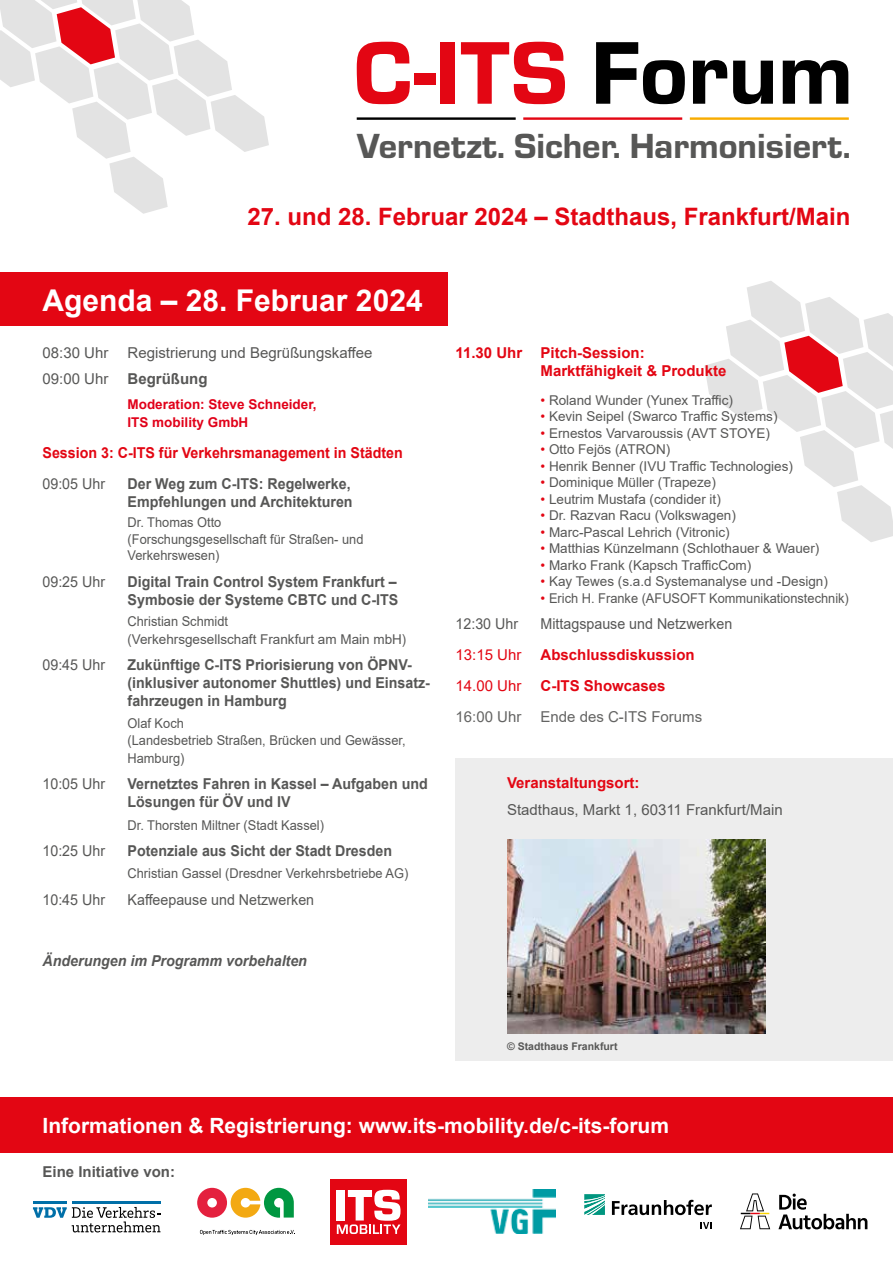
<style>
.page{position:relative;width:893px;height:1263px;background:#fff}
.page>*{position:absolute;margin:0;border:0;box-sizing:border-box;transform-origin:0 0}
.t1{font:92.25px "Eurostile Hea";color:#e30613}
.t2{font:36.15px "Eurostile Hea";color:#575756}
.t3{font:700 30px "Arial";color:#fff}
.t4{font:700 24px "Arial";color:#e30613}
.t5{font:700 21px "Arial";color:#fff}
.t6{font:700 15px/18px "Arial";color:#575756;scale:.95 1}
.t7{font:15px "Arial";color:#575756;scale:.95 1}
.t8{font:700 15px/18px "Arial";color:#e30613}
.t9{font:15px "Arial";color:#575756}
.t10{font:700 15px "Arial";color:#e30613;scale:.95 1}
.t11{font:italic 700 15px "Arial";color:#575756;scale:.95 1}
.t12{font:700 15px "Arial";color:#575756}
.t13{font:15px "Arial";color:#646463}
.t14{font:15px "Arial";color:#e30613}
.t15{font:13.5px "Arial";color:#575756}
.t16{font:13.5px/16.5px "Arial";color:#575756;scale:.95 1}
.t17{font:700 13.5px/18px "Arial";color:#e10019}
.t18{font:700 10.5px "Arial";color:#575756}
.s1{color:#000}
.s2{color:#e30613}
</style>
<div class="page">
<svg style="left:0;top:0;width:269px;height:214px"></svg>
<svg style="left:704px;top:281px;width:189px;height:261px"></svg>
<hr style="left:357px;top:117px;width:159px;height:3px;background:#000">
<hr style="left:523px;top:117px;width:159px;height:3px;background:#e30613">
<hr style="left:690px;top:117px;width:159px;height:3px;background:#f8ac00">
<div style="left:0;top:1097px;width:893px;height:55px;background:#e30613"></div>
<hr style="left:33px;top:1201px;width:34px;height:2px;background:#006fa8">
<hr style="left:72px;top:1201px;width:89px;height:2px;background:#006fa8">
<svg style="left:33px;top:1207px;width:127px;height:25px"></svg>
<svg style="left:197px;top:1188px;width:97px;height:30px"></svg>
<svg style="left:200px;top:1230px;width:95px;height:5px"></svg>
<div style="left:330px;top:1179px;width:77px;height:65px;background:#e30613"></div>
<svg style="left:337px;top:1190px;width:64px;height:44px"></svg>
<img style="left:428px;top:1190px;width:128px;height:43px">
<svg style="left:584px;top:1194px;width:21px;height:21px"></svg>
<svg style="left:612px;top:1200px;width:100px;height:15px"></svg>
<svg style="left:700px;top:1222px;width:12px;height:7px"></svg>
<svg style="left:740px;top:1193px;width:127px;height:36px"></svg>
<div style="left:455px;top:758px;width:438px;height:303px;background:#ededed"></div>
<div style="left:0;top:272px;width:447px;height:53px;background:#e30613"></div>
<img style="left:507px;top:839px;width:258px;height:194px">
<h1 class="t1" style="left:354px;top:8px;width:501px">C-ITS <span class="s1">Forum</span></h1>
<h2 class="t2" style="left:357px;top:120px;width:495px">Vernetzt. Sicher. Harmonisiert.</h2>
<h3 class="t4" style="left:248px;top:200px;width:604px">27. und 28. Februar 2024 – Stadthaus, Frankfurt/Main</h3>
<h3 class="t3" style="left:43px;top:279px;width:382px">Agenda – 28. Februar 2024</h3>
<p class="t9" style="left:43px;top:342px;width:67px">08:30 Uhr</p>
<p class="t9" style="left:128px;top:342px;width:246px">Registrierung und Begrüßungskaffee</p>
<p class="t9" style="left:43px;top:368px;width:67px">09:00 Uhr</p>
<p class="t12" style="left:128px;top:368px;width:81px">Begrüßung</p>
<p class="t17" style="left:128px;top:395px;width:191px">Moderation: Steve Schneider,<br>ITS mobility GmbH</p>
<p class="t10" style="left:43px;top:442px;width:381px">Session 3: C-ITS für Verkehrsmanagement in Städten</p>
<p class="t7" style="left:43px;top:473px;width:67px">09:05 Uhr</p>
<p class="t6" style="left:128px;top:474px;width:238px">Der Weg zum C-ITS: Regelwerke,<br>Empfehlungen und Architekturen</p>
<p class="t16" style="left:128px;top:514px;width:250px">Dr. Thomas Otto (Forschungsgesellschaft für Straßen- und<br>Verkehrswesen)</p>
<p class="t7" style="left:43px;top:571px;width:67px">09:25 Uhr</p>
<p class="t6" style="left:128px;top:573px;width:287px">Digital Train Control System Frankfurt –<br>Symbosie der Systeme CBTC und C-ITS</p>
<p class="t16" style="left:128px;top:612px;width:295px;line-height:18px">Christian Schmidt<br>(Verkehrsgesellschaft Frankfurt am Main mbH)</p>
<p class="t7" style="left:43px;top:654px;width:67px">09:45 Uhr</p>
<p class="t6" style="left:128px;top:656px;width:320px">Zukünftige C-ITS Priorisierung von ÖPNV-(inklusiver autonomer Shuttles) und Einsatz&shy;fahrzeugen in Hamburg</p>
<p class="t16" style="left:128px;top:715px;width:294px">Olaf Koch<br>(Landesbetrieb Straßen, Brücken und Gewässer,</p>
<p class="t16" style="left:128px;top:750px;width:62px">Hamburg)</p>
<p class="t7" style="left:43px;top:774px;width:67px">10:05 Uhr</p>
<p class="t6" style="left:128px;top:775px;width:318px">Vernetztes Fahren in Kassel – Aufgaben und<br>Lösungen für ÖV und IV</p>
<p class="t16" style="left:128px;top:816px;width:208px">Dr. Thorsten Miltner (Stadt Kassel)</p>
<p class="t7" style="left:43px;top:840px;width:67px">10:25 Uhr</p>
<p class="t6" style="left:128px;top:842px;width:280px">Potenziale aus Sicht der Stadt Dresden</p>
<p class="t16" style="left:128px;top:865px;width:297px">Christian Gassel (Dresdner Verkehrsbetriebe AG)</p>
<p class="t7" style="left:43px;top:889px;width:67px">10:45 Uhr</p>
<p class="t7" style="left:128px;top:889px;width:198px">Kaffeepause und Netzwerken</p>
<p class="t11" style="left:43px;top:951px;width:280px">Änderungen im Programm vorbehalten</p>
<p class="t8" style="left:541px;top:343px;width:187px;text-indent:-85px">11.30 Uhr Pitch-Session:<br>Marktfähigkeit &amp; Produkte</p>
<p class="t15" style="left:541px;top:391px;width:194px"><span class="s2">•</span> Roland Wunder (Yunex Traffic)</p>
<p class="t15" style="left:541px;top:407px;width:238px"><span class="s2">•</span> Kevin Seipel (Swarco Traffic Systems)</p>
<p class="t15" style="left:541px;top:424px;width:231px"><span class="s2">•</span> Ernestos Varvaroussis (AVT STOYE)</p>
<p class="t15" style="left:541px;top:440px;width:131px"><span class="s2">•</span> Otto Fejös (ATRON)</p>
<p class="t15" style="left:541px;top:457px;width:254px"><span class="s2">•</span> Henrik Benner (IVU Traffic Technologies)</p>
<p class="t15" style="left:541px;top:473px;width:177px"><span class="s2">•</span> Dominique Müller (Trapeze)</p>
<p class="t15" style="left:541px;top:490px;width:182px"><span class="s2">•</span> Leutrim Mustafa (condider it)</p>
<p class="t15" style="left:541px;top:506px;width:197px"><span class="s2">•</span> Dr. Razvan Racu (Volkswagen)</p>
<p class="t15" style="left:541px;top:523px;width:191px"><span class="s2">•</span> Marc-Pascal Lehrich (Vitronic)</p>
<p class="t15" style="left:541px;top:539px;width:280px"><span class="s2">•</span> Matthias Künzelmann (Schlothauer &amp; Wauer)</p>
<p class="t15" style="left:541px;top:556px;width:212px"><span class="s2">•</span> Marko Frank (Kapsch TrafficCom)</p>
<p class="t15" style="left:541px;top:572px;width:289px"><span class="s2">•</span> Kay Tewes (s.a.d Systemanalyse und -Design)</p>
<p class="t16" style="left:541px;top:590px;width:326px"><span class="s2">•</span> Erich H. Franke (AFUSOFT Kommunikationstechnik)</p>
<p class="t7" style="left:455px;top:614px;width:67px">12:30 Uhr</p>
<p class="t7" style="left:541px;top:614px;width:203px">Mittagspause und Netzwerken</p>
<p class="t14" style="left:455px;top:644px;width:67px">13:15 Uhr</p>
<p class="t8" style="left:541px;top:646px;width:156px">Abschlussdiskussion</p>
<p class="t14" style="left:455px;top:675px;width:67px">14.00 Uhr</p>
<p class="t8" style="left:541px;top:677px;width:127px">C-ITS Showcases</p>
<p class="t13" style="left:455px;top:706px;width:67px">16:00 Uhr</p>
<p class="t13" style="left:541px;top:706px;width:163px">Ende des C-ITS Forums</p>
<p class="t8" style="left:507px;top:774px;width:134px">Veranstaltungsort:</p>
<p class="t9" style="left:507px;top:799px;width:277px">Stadthaus, Markt 1, 60311 Frankfurt/Main</p>
<p class="t18" style="left:507px;top:1038px;width:112px">© Stadthaus Frankfurt</p>
<h3 class="t5" style="left:43px;top:1110px;width:628px">Informationen &amp; Registrierung: www.its-mobility.de/c-its-forum</h3>
<p class="t12" style="left:43px;top:1161px;width:134px">Eine Initiative von:</p>
</div>
